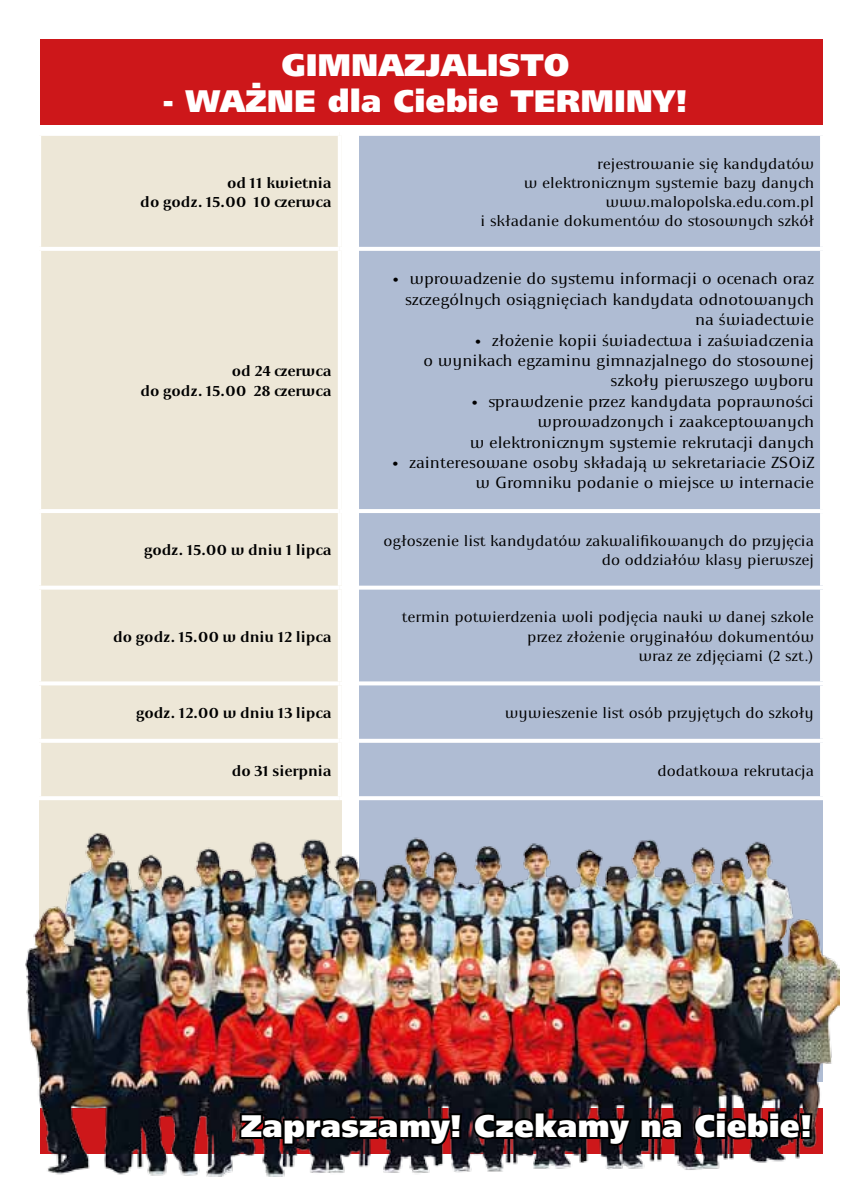
<style>
.page{position:relative;width:851px;height:1191px;background:#fff}
.page>*{position:absolute;margin:0;border:0;box-sizing:border-box;transform-origin:0 0}
.t1{font:30px "Humnst 777 X Blk PL";color:#fff}
.t2{font:17px/20.4px "Apolonia";color:#000;text-align:right}
.t3{font:16px/19.2px "Apolonia";color:#000;text-align:right}
.t4{font:700 16px/19.2px "Apolonia";color:#000;text-align:right}
</style>
<div class="page">
<div style="left:40px;top:40px;width:782px;height:85px;background:#cd171a"></div>
<div style="left:40px;top:132px;width:302px;height:949px;background:#ede7d7"></div>
<div style="left:359px;top:132px;width:463px;height:949px;background:#afbcd3"></div>
<hr style="left:37px;top:132px;width:303px;height:4px;background:#fff">
<hr style="left:37px;top:136px;width:4px;height:111px;background:#fff">
<hr style="left:357px;top:132px;width:466px;height:4px;background:#fff">
<svg style="left:819px;top:136px;width:4px;height:111px"></svg>
<hr style="left:37px;top:247px;width:303px;height:4px;background:#fff">
<hr style="left:37px;top:251px;width:4px;height:258px;background:#fff">
<hr style="left:357px;top:247px;width:466px;height:4px;background:#fff">
<svg style="left:820px;top:251px;width:2px;height:258px"></svg>
<hr style="left:37px;top:509px;width:303px;height:4px;background:#fff">
<hr style="left:37px;top:513px;width:4px;height:72px;background:#fff">
<hr style="left:357px;top:509px;width:466px;height:4px;background:#fff">
<svg style="left:820px;top:513px;width:2px;height:72px"></svg>
<svg style="left:40px;top:585px;width:300px;height:4px"></svg>
<hr style="left:37px;top:589px;width:4px;height:92px;background:#fff">
<svg style="left:359px;top:585px;width:464px;height:4px;background:#f2f4f7"></svg>
<svg style="left:819px;top:589px;width:4px;height:92px"></svg>
<svg style="left:40px;top:681px;width:300px;height:4px"></svg>
<hr style="left:37px;top:685px;width:4px;height:54px;background:#fff">
<svg style="left:359px;top:681px;width:464px;height:4px;background:#f6f7fa"></svg>
<svg style="left:819px;top:685px;width:4px;height:54px"></svg>
<hr style="left:37px;top:739px;width:303px;height:4px;background:#fff">
<hr style="left:37px;top:743px;width:4px;height:53px;background:#fff">
<svg style="left:359px;top:739px;width:464px;height:4px;background:#fbfbfc"></svg>
<svg style="left:820px;top:743px;width:2px;height:53px"></svg>
<hr style="left:37px;top:796px;width:303px;height:4px;background:#fff">
<svg style="left:359px;top:796px;width:464px;height:4px;background:#fbfbfd"></svg>
<hr style="left:340px;top:132px;width:17px;height:4px;background:#fff">
<hr style="left:338px;top:136px;width:4px;height:111px;background:#fff">
<hr style="left:340px;top:247px;width:17px;height:4px;background:#fff">
<hr style="left:338px;top:251px;width:4px;height:258px;background:#fff">
<hr style="left:340px;top:509px;width:17px;height:4px;background:#fff">
<hr style="left:338px;top:513px;width:4px;height:72px;background:#fff">
<hr style="left:340px;top:585px;width:17px;height:4px;background:#fff">
<hr style="left:338px;top:589px;width:4px;height:92px;background:#fff">
<hr style="left:340px;top:681px;width:17px;height:4px;background:#fff">
<hr style="left:338px;top:685px;width:4px;height:54px;background:#fff">
<hr style="left:340px;top:739px;width:17px;height:4px;background:#fff">
<hr style="left:338px;top:743px;width:4px;height:53px;background:#fff">
<hr style="left:340px;top:796px;width:17px;height:4px;background:#fff">
<img style="left:25px;top:832px;width:814px;height:344px">
<svg style="left:237px;top:1111px;width:227px;height:41px;background:#1c0d11"></svg>
<svg style="left:471px;top:1109px;width:214px;height:43px;background:#210e12"></svg>
<svg style="left:691px;top:1109px;width:123px;height:32px;background:#210b0e"></svg>
<h1 class="t1" style="left:281px;top:45px;width:289px">GIMNAZJALISTO</h1>
<h1 class="t1" style="left:163px;top:81px;width:527px">- WAŻNE dla Ciebie TERMINY!</h1>
<p class="t4" style="left:140px;top:173px;width:193px">od 11 kwietnia<br>do godz. 15.00 10 czerwca</p>
<p class="t4" style="left:140px;top:362px;width:193px">od 24 czerwca<br>do godz. 15.00 28 czerwca</p>
<p class="t3" style="left:480px;top:154px;width:335px">rejestrowanie się kandydatów<br>w elektronicznym systemie bazy danych www.malopolska.edu.com.pl<br>i składanie dokumentów do stosownych szkół</p>
<p class="t2" style="left:392px;top:269px;width:423px">• wprowadzenie do systemu informacji o ocenach oraz szczególnych osiągnięciach kandydata odnotowanych na świadectwie</p>
<p class="t2" style="left:423px;top:330px;width:392px">• złożenie kopii świadectwa i zaświadczenia<br>o wynikach egzaminu gimnazjalnego do stosownej szkoły pierwszego wyboru</p>
<p class="t2" style="left:469px;top:391px;width:346px">• sprawdzenie przez kandydata poprawności wprowadzonych i zaakceptowanych<br>w elektronicznym systemie rekrutacji danych</p>
<p class="t2" style="left:392px;top:452px;width:424px">• zainteresowane osoby składają w sekretariacie ZSOiZ w Gromniku podanie o miejsce w internacie</p>
<p class="t4" style="left:144px;top:541px;width:189px">godz. 15.00 w dniu 1 lipca</p>
<p class="t3" style="left:383px;top:531px;width:432px">ogłoszenie list kandydatów zakwalifikowanych do przyjęcia do oddziałów klasy pierwszej</p>
<p class="t4" style="left:113px;top:627px;width:220px">do godz. 15.00 w dniu 12 lipca</p>
<p class="t3" style="left:402px;top:608px;width:413px">termin potwierdzenia woli podjęcia nauki w danej szkole przez złożenie oryginałów dokumentów<br>wraz ze zdjęciami (2 szt.)</p>
<p class="t4" style="left:136px;top:703px;width:197px">godz. 12.00 w dniu 13 lipca</p>
<p class="t3" style="left:504px;top:703px;width:310px">wywieszenie list osób przyjętych do szkoły</p>
<p class="t4" style="left:232px;top:761px;width:101px">do 31 sierpnia</p>
<p class="t3" style="left:657px;top:761px;width:158px">dodatkowa rekrutacja</p>
<h1 class="t1" style="left:241px;top:1106px;width:573px">Zapraszamy! Czekamy na Ciebie!</h1>
</div>
